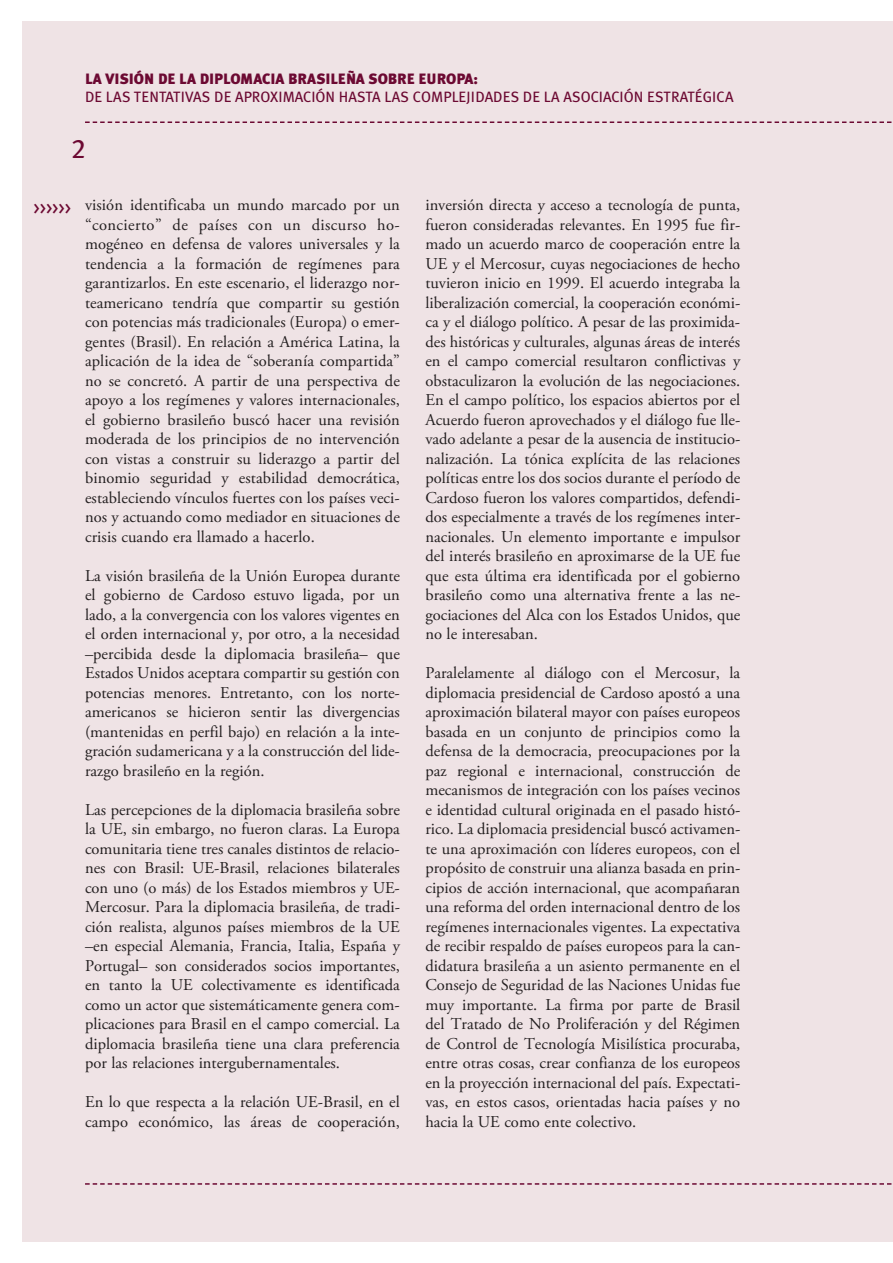
<style>
.page{position:relative;width:893px;height:1263px;background:#fff}
.page>*{position:absolute;margin:0;border:0;box-sizing:border-box;transform-origin:0 0}
.t1{font:27px "Meta Plus Book Caps";color:#6c0932}
.t2{font:18px "Meta Plus Book Caps";color:#6c0932}
.t3{font:16.5px/19.5px "Adobe Garamond Pro";color:#231f20;text-align:justify}
.t4{font:15px "Meta Plus";color:#6c0932}
.t5{font:900 15px "Meta Plus";color:#6c0932}
</style>
<div class="page">
<div style="left:22px;top:22px;width:871px;height:1220px;background:#efe3e5"></div>
<svg style="left:85px;top:121px;width:807px;height:2px"></svg>
<svg style="left:85px;top:1183px;width:807px;height:2px"></svg>
<p class="t5" style="left:85px;top:73px;width:394px">LA VISIÓN DE LA DIPLOMACIA BRASILEÑA SOBRE EUROPA:</p>
<p class="t4" style="left:85px;top:91px;width:650px">DE LAS TENTATIVAS DE APROXIMACIÓN HASTA LAS COMPLEJIDADES DE LA ASOCIACIÓN ESTRATÉGICA</p>
<h1 class="t1" style="left:71px;top:133px;width:16px">2</h1>
<p class="t2" style="left:34px;top:197px;width:39px">&gt;&gt;&gt;&gt;&gt;&gt;</p>
<p class="t3" style="left:85px;top:197px;width:316px">visión identificaba un mundo marcado por un “concierto” de países con un discurso ho&shy;mogéneo en defensa de valores universales y la tendencia a la formación de regímenes para garantizarlos. En este escenario, el liderazgo nor&shy;teamericano tendría que compartir su gestión con potencias más tradicionales (Europa) o emer&shy;gentes (Brasil). En relación a América Latina, la aplicación de la idea de “soberanía compartida” no se concretó. A partir de una perspectiva de apoyo a los regímenes y valores internacionales, el gobierno brasileño buscó hacer una revisión moderada de los principios de no intervención con vistas a construir su liderazgo a partir del binomio seguridad y estabilidad democrática, estableciendo vínculos fuertes con los países veci&shy;nos y actuando como mediador en situaciones de crisis cuando era llamado a hacerlo.</p>
<p class="t3" style="left:85px;top:567px;width:316px">La visión brasileña de la Unión Europea durante el gobierno de Cardoso estuvo ligada, por un lado, a la convergencia con los valores vigentes en el orden internacional y, por otro, a la necesidad –percibida desde la diplomacia brasileña– que Estados Unidos aceptara compartir su gestión con potencias menores. Entretanto, con los norte&shy;americanos se hicieron sentir las divergencias (mantenidas en perfil bajo) en relación a la inte&shy;gración sudamericana y a la construcción del lide&shy;razgo brasileño en la región.</p>
<p class="t3" style="left:85px;top:801px;width:316px">Las percepciones de la diplomacia brasileña sobre la UE, sin embargo, no fueron claras. La Europa comunitaria tiene tres canales distintos de relacio&shy;nes con Brasil: UE-Brasil, relaciones bilaterales con uno (o más) de los Estados miembros y UE-Mercosur. Para la diplomacia brasileña, de tradi&shy;ción realista, algunos países miembros de la UE –en especial Alemania, Francia, Italia, España y Portugal– son considerados socios importantes, en tanto la UE colectivamente es identificada como un actor que sistemáticamente genera com&shy;plicaciones para Brasil en el campo comercial. La diplomacia brasileña tiene una clara preferencia por las relaciones intergubernamentales.</p>
<p class="t3" style="left:85px;top:1094px;width:316px">En lo que respecta a la relación UE-Brasil, en el campo económico, las áreas de cooperación,</p>
<p class="t3" style="left:425px;top:197px;width:316px">inversión directa y acceso a tecnología de punta, fueron consideradas relevantes. En 1995 fue fir&shy;mado un acuerdo marco de cooperación entre la UE y el Mercosur, cuyas negociaciones de hecho tuvieron inicio en 1999. El acuerdo integraba la liberalización comercial, la cooperación económi&shy;ca y el diálogo político. A pesar de las proximida&shy;des históricas y culturales, algunas áreas de interés en el campo comercial resultaron conflictivas y obstaculizaron la evolución de las negociaciones.<br>En el campo político, los espacios abiertos por el Acuerdo fueron aprovechados y el diálogo fue lle&shy;vado adelante a pesar de la ausencia de institucio&shy;nalización. La tónica explícita de las relaciones políticas entre los dos socios durante el período de Cardoso fueron los valores compartidos, defendi&shy;dos especialmente a través de los regímenes inter&shy;nacionales. Un elemento importante e impulsor del interés brasileño en aproximarse de la UE fue que esta última era identificada por el gobierno brasileño como una alternativa frente a las ne&shy;gociaciones del Alca con los Estados Unidos, que no le interesaban.</p>
<p class="t3" style="left:425px;top:665px;width:316px">Paralelamente al diálogo con el Mercosur, la diplomacia presidencial de Cardoso apostó a una aproximación bilateral mayor con países europeos basada en un conjunto de principios como la defensa de la democracia, preocupaciones por la paz regional e internacional, construcción de mecanismos de integración con los países vecinos e identidad cultural originada en el pasado histó&shy;rico. La diplomacia presidencial buscó activamen&shy;te una aproximación con líderes europeos, con el propósito de construir una alianza basada en prin&shy;cipios de acción internacional, que acompañaran una reforma del orden internacional dentro de los regímenes internacionales vigentes. La expectativa de recibir respaldo de países europeos para la can&shy;didatura brasileña a un asiento permanente en el Consejo de Seguridad de las Naciones Unidas fue muy importante. La firma por parte de Brasil del Tratado de No Proliferación y del Régimen de Control de Tecnología Misilística procuraba, entre otras cosas, crear confianza de los europeos en la proyección internacional del país. Expectati&shy;vas, en estos casos, orientadas hacia países y no hacia la UE como ente colectivo.</p>
</div>
